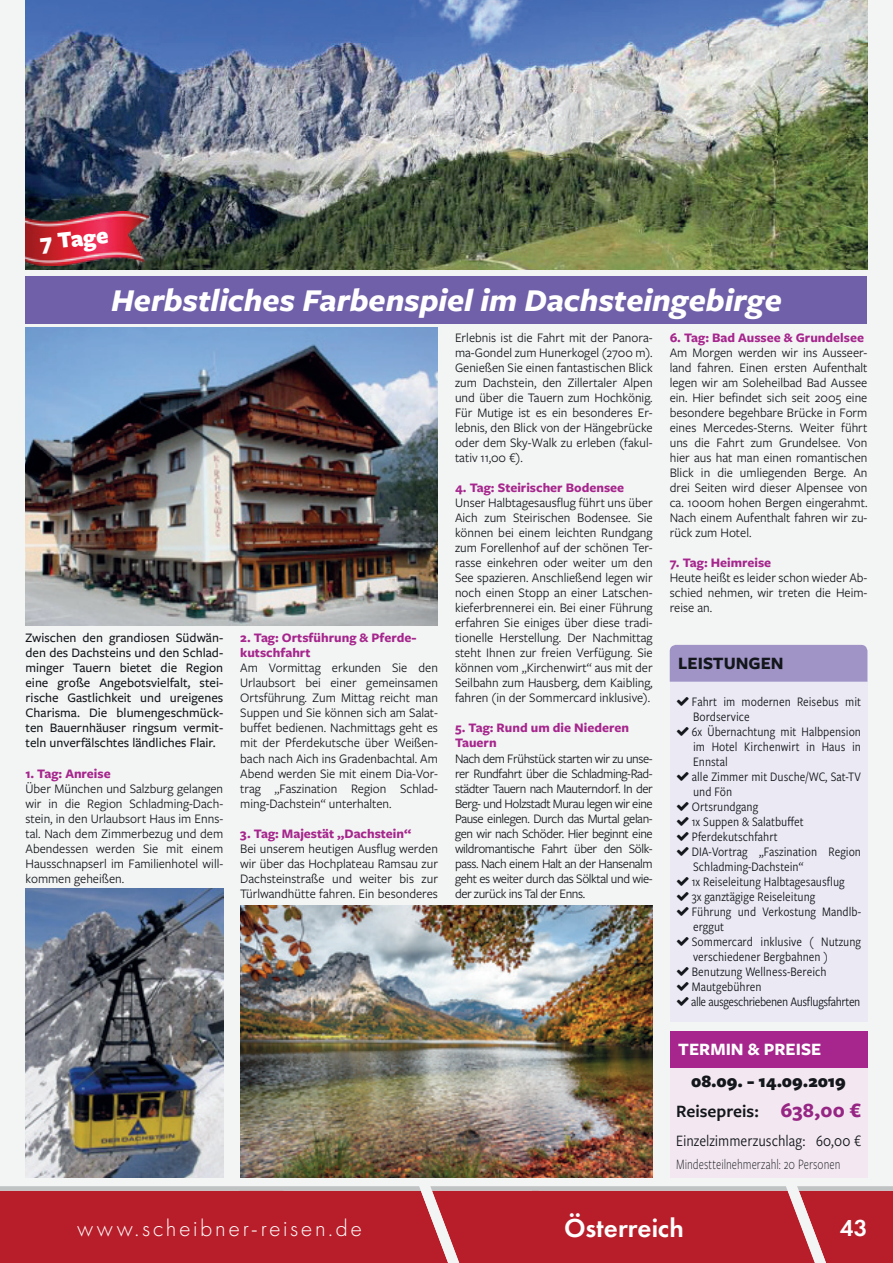
<style>
.page{position:relative;width:893px;height:1263px;background:#f3f5f4}
.page>*{position:absolute;margin:0;border:0;box-sizing:border-box;transform-origin:0 0}
.REISEÜBERSCHRIFT{font:italic 700 33px "Freight Sans Pro";color:#fff}
.Land{font:600 27px "Futura PT";color:#fff}
.t1{font:300 24px "Futura PT";letter-spacing:.11em;color:#fff}
.Reisebeschreibung{font:900 24px "Freight Sans Pro";color:#fff}
.t2{font:600 24px "Futura PT";color:#fff}
.t3{font:600 18px "Freight Sans Pro";color:#13161b}
.t4{font:900 18px "Freight Sans Pro";color:#13161b}
.t5{font:700 18px "Freight Sans Pro";color:#fff}
.t6{font:700 18px "Freight Sans Pro";color:#13161b}
.t7{font:16.5px "Freight Sans Cnd Pro";letter-spacing:-.005em;color:#13161b}
.t8{font:300 14.85px "Freight Sans Cnd Pro";letter-spacing:.005em;color:#13161b;scale:.86 1}
.beschreibung_reiseta{font:13.5px/15px "Freight Sans Pro";color:#13161b;text-align:justify}
.t9{font:13.5px/15px "Freight Sans Cnd Pro";color:#13161b}
.präambel{font:500 13.5px/15px "Freight Sans Pro";color:#13161b;text-align:justify}
.reisetage_üs{font:700 13.5px/15px "Freight Sans Pro";color:#a6268d}
.t10{font:13.5px "Freight Sans Cnd Pro";letter-spacing:-.03em;color:#13161b}
.s1{font-weight:700;font-size:21px;color:#972584}
</style>
<div class="page">
<svg style="left:0;top:1166px;width:893px;height:97px;background:#c0434d"></svg>
<img style="left:26px;top:0;width:841px;height:270px">
<div style="left:26px;top:276px;width:841px;height:47px;background:#7060a9"></div>
<img style="left:240px;top:906px;width:413px;height:272px">
<img style="left:26px;top:889px;width:197px;height:289px">
<img style="left:26px;top:327px;width:412px;height:299px">
<img style="left:26px;top:211px;width:123px;height:54px">
<div style="left:670px;top:682px;width:197px;height:340px;background:#ebeaf4"></div>
<div style="left:670px;top:645px;width:197px;height:37px;background:#a094c7"></div>
<div style="left:670px;top:1067px;width:197px;height:29px;background:#f3e8f2"></div>
<div style="left:670px;top:1096px;width:197px;height:82px;background:#f3e8f2"></div>
<div style="left:670px;top:1031px;width:197px;height:36px;background:#a6268d"></div>
<p class="Reisebeschreibung" style="left:38px;top:226px;width:70px;rotate:-6deg">7 Tage</p>
<p class="REISEÜBERSCHRIFT" style="left:111px;top:278px;width:672px">Herbstliches Farbenspiel im Dachsteingebirge</p>
<p class="präambel" style="left:26px;top:630px;width:199px">Zwischen den grandiosen Südwän&shy;den des Dachsteins und den Schlad&shy;minger Tauern bietet die Region eine große Angebotsvielfalt, stei&shy;rische Gastlichkeit und ureigenes Charisma. Die blumengeschmück&shy;ten Bauernhäuser ringsum vermit&shy;teln unverfälschtes ländliches Flair.</p>
<p class="reisetage_üs" style="left:26px;top:765px;width:87px">1. Tag: Anreise</p>
<p class="beschreibung_reiseta" style="left:26px;top:780px;width:199px">Über München und Salzburg gelangen wir in die Region Schladming-Dach&shy;stein, in den Urlaubsort Haus im Enns&shy;tal. Nach dem Zimmerbezug und dem Abendessen werden Sie mit einem Hausschnapserl im Familienhotel will&shy;kommen geheißen.</p>
<p class="reisetage_üs" style="left:240px;top:630px;width:178px">2. Tag: Ortsführung &amp; Pferde&shy;kutschfahrt</p>
<p class="beschreibung_reiseta" style="left:240px;top:660px;width:199px">Am Vormittag erkunden Sie den Urlaubsort bei einer gemeinsamen Ortsführung. Zum Mittag reicht man Suppen und Sie können sich am Salat&shy;buffet bedienen. Nachmittags geht es mit der Pferdekutsche über Weißen&shy;bach nach Aich ins Gradenbachtal. Am Abend werden Sie mit einem Dia-Vor&shy;trag „Faszination Region Schlad&shy;ming-Dachstein“ unterhalten.</p>
<p class="reisetage_üs" style="left:240px;top:825px;width:173px">3. Tag: Majestät „Dachstein“</p>
<p class="beschreibung_reiseta" style="left:240px;top:840px;width:199px">Bei unserem heutigen Ausflug werden wir über das Hochplateau Ramsau zur Dachsteinstraße und weiter bis zur Türlwandhütte fahren. Ein besonderes</p>
<p class="beschreibung_reiseta" style="left:455px;top:330px;width:199px">Erlebnis ist die Fahrt mit der Panora&shy;ma-Gondel zum Hunerkogel (2700 m).<br>Genießen Sie einen fantastischen Blick zum Dachstein, den Zillertaler Alpen und über die Tauern zum Hochkönig.<br>Für Mutige ist es ein besonderes Er&shy;lebnis, den Blick von der Hängebrücke oder dem Sky-Walk zu erleben (fakul&shy;tativ 11,00 €).</p>
<p class="reisetage_üs" style="left:455px;top:480px;width:171px">4. Tag: Steirischer Bodensee</p>
<p class="beschreibung_reiseta" style="left:455px;top:495px;width:199px">Unser Halbtagesausflug führt uns über Aich zum Steirischen Bodensee. Sie können bei einem leichten Rundgang zum Forellenhof auf der schönen Ter&shy;rasse einkehren oder weiter um den See spazieren. Anschließend legen wir noch einen Stopp an einer Latschen&shy;kieferbrennerei ein. Bei einer Führung erfahren Sie einiges über diese tradi&shy;tionelle Herstellung. Der Nachmittag steht Ihnen zur freien Verfügung. Sie können vom „Kirchenwirt“ aus mit der Seilbahn zum Hausberg, dem Kaibling, fahren (in der Sommercard inklusive).</p>
<p class="reisetage_üs" style="left:455px;top:720px;width:175px">5. Tag: Rund um die Niederen<br>Tauern</p>
<p class="beschreibung_reiseta" style="left:455px;top:750px;width:199px">Nach dem Frühstück starten wir zu unse&shy;rer Rundfahrt über die Schladming-Rad&shy;städter Tauern nach Mauterndorf. In der Berg- und Holzstadt Murau legen wir eine Pause einlegen. Durch das Murtal gelan&shy;gen wir nach Schöder. Hier beginnt eine wildromantische Fahrt über den Sölk&shy;pass. Nach einem Halt an der Hansenalm geht es weiter durch das Sölktal und wie&shy;der zurück ins Tal der Enns.</p>
<p class="reisetage_üs" style="left:670px;top:330px;width:196px">6. Tag: Bad Aussee &amp; Grundelsee</p>
<p class="beschreibung_reiseta" style="left:670px;top:345px;width:199px">Am Morgen werden wir ins Ausseer&shy;land fahren. Einen ersten Aufenthalt legen wir am Soleheilbad Bad Aussee ein. Hier befindet sich seit 2005 eine besondere begehbare Brücke in Form eines Mercedes-Sterns. Weiter führt uns die Fahrt zum Grundelsee. Von hier aus hat man einen romantischen Blick in die umliegenden Berge. An drei Seiten wird dieser Alpensee von ca. 1000m hohen Bergen eingerahmt.<br>Nach einem Aufenthalt fahren wir zu&shy;rück zum Hotel.</p>
<p class="reisetage_üs" style="left:670px;top:555px;width:103px">7. Tag: Heimreise</p>
<p class="beschreibung_reiseta" style="left:670px;top:570px;width:199px">Heute heißt es leider schon wieder Ab&shy;schied nehmen, wir treten die Heim&shy;reise an.</p>
<p class="t6" style="left:678px;top:651px;width:107px">LEISTUNGEN</p>
<p class="t9" style="left:692px;top:694px;width:171px">Fahrt im modernen Reisebus mit<br>Bordservice</p>
<p class="t9" style="left:692px;top:724px;width:171px;text-align:justify">6x Übernachtung mit Halbpension im Hotel Kirchenwirt in Haus in Ennstal</p>
<p class="t9" style="left:692px;top:769px;width:171px">alle Zimmer mit Dusche/WC, Sat-TV und Fön</p>
<p class="t9" style="left:692px;top:799px;width:68px">Ortsrundgang</p>
<p class="t9" style="left:692px;top:814px;width:113px">1x Suppen &amp; Salatbuffet</p>
<p class="t9" style="left:692px;top:829px;width:87px">Pferdekutschfahrt</p>
<p class="t9" style="left:692px;top:844px;width:171px">DIA-Vortrag „Faszination Region<br>Schladming-Dachstein“</p>
<p class="t9" style="left:692px;top:874px;width:154px">1x Reiseleitung Halbtagesausflug</p>
<p class="t9" style="left:692px;top:889px;width:125px">3x ganztägige Reiseleitung</p>
<p class="t9" style="left:692px;top:904px;width:171px">Führung und Verkostung Mandlb&shy;erggut</p>
<p class="t9" style="left:692px;top:934px;width:171px">Sommercard inklusive ( Nutzung verschiedener Bergbahnen )</p>
<p class="t9" style="left:692px;top:964px;width:136px">Benutzung Wellness-Bereich</p>
<p class="t9" style="left:692px;top:979px;width:71px">Mautgebühren</p>
<p class="t10" style="left:691px;top:993px;width:171px">alle ausgeschriebenen Ausflugsfahrten</p>
<p class="t5" style="left:678px;top:1037px;width:145px">TERMIN &amp; PREISE</p>
<p class="t4" style="left:691px;top:1069px;width:156px">08.09. - 14.09.2019</p>
<p class="t3" style="left:676px;top:1099px;width:186px">Reisepreis: <span class="s1">638,00 €</span></p>
<p class="t7" style="left:676px;top:1129px;width:186px">Einzelzimmerzuschlag: 60,00 €</p>
<p class="t8" style="left:676px;top:1155px;width:193px">Mindestteilnehmerzahl: 20 Personen</p>
<p class="Land" style="left:564px;top:1211px;width:121px">Österreich</p>
<h3 class="t1" style="left:77px;top:1214px;width:286px">www.scheibner-reisen.de</h3>
<h3 class="t2" style="left:840px;top:1213px;width:29px">43</h3>
</div>
